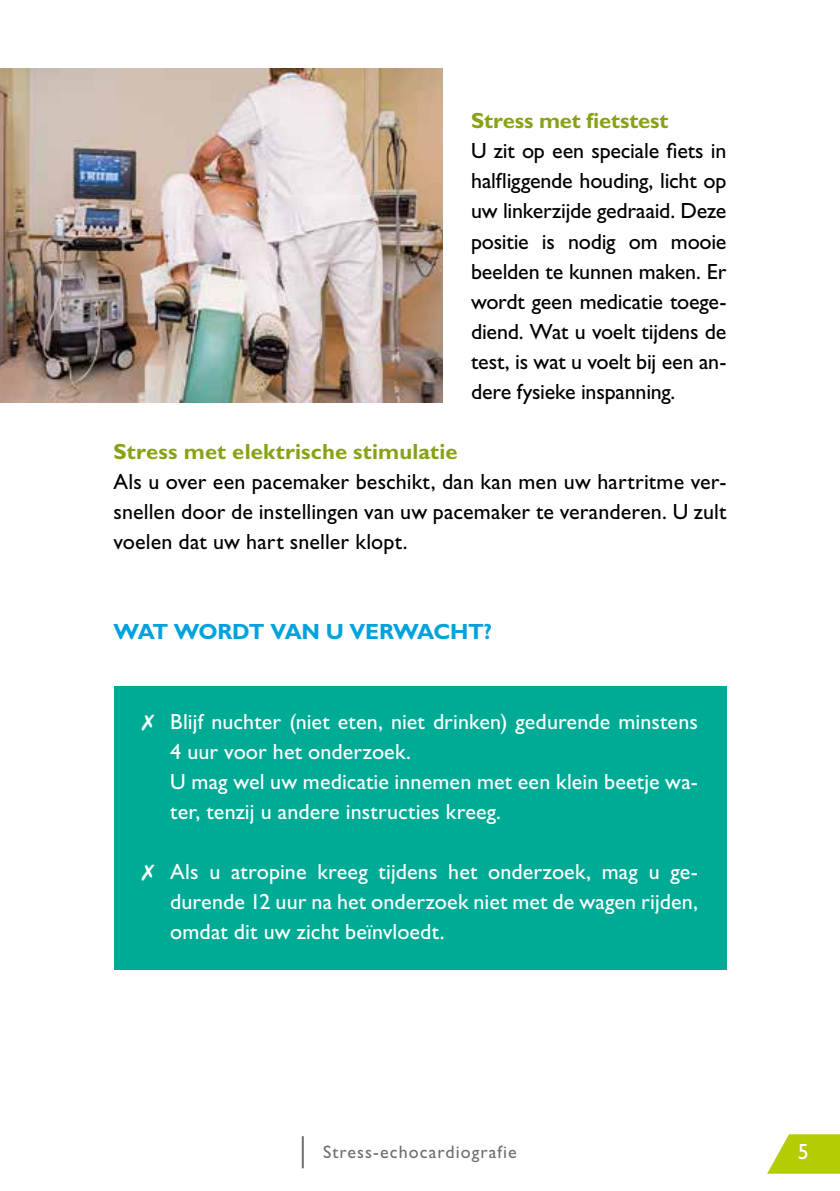
<style>
.page{position:relative;width:840px;height:1191px;background:#fff}
.page>*{position:absolute;margin:0;border:0;box-sizing:border-box;transform-origin:0 0}
.t1{font:22px/30px "Gill Sans Std";letter-spacing:-.005em;color:#000;text-align:justify}
.t2{font:22px/30px "Gill Sans Std";letter-spacing:.005em;color:#fff}
.t3{font:700 22px "Gill Sans Std";letter-spacing:.005em;color:#86a315}
.t4{font:700 22px "Gill Sans Std";letter-spacing:-.04em;color:#00a2dc}
.t5{font:18px "Gill Sans Std";letter-spacing:.06em;color:#706f6f}
</style>
<div class="page">
<hr style="left:301px;top:1136px;width:2px;height:32px;background:#706f6f">
<svg style="left:767px;top:1134px;width:72px;height:39px"></svg>
<div style="left:113px;top:686px;width:613px;height:283px;background:#00ab96"></div>
<img style="left:0;top:68px;width:442px;height:335px">
<p class="t3" style="left:471px;top:108px;width:199px">Stress met fietstest</p>
<p class="t1" style="left:471px;top:136px;width:257px">U zit op een speciale fiets in halfliggende houding, licht op uw linkerzijde gedraaid. Deze positie is nodig om mooie beelden te kunnen maken. Er wordt geen medicatie toege&shy;diend. Wat u voelt tijdens de test, is wat u voelt bij een an&shy;dere fysieke inspanning.</p>
<p class="t3" style="left:113px;top:438px;width:345px">Stress met elektrische stimulatie</p>
<p class="t1" style="left:113px;top:466px;width:614px">Als u over een pacemaker beschikt, dan kan men uw hartritme ver&shy;snellen door de instellingen van uw pacemaker te veranderen. U zult voelen dat uw hart sneller klopt.</p>
<p class="t4" style="left:113px;top:618px;width:380px">WAT WORDT VAN U VERWACHT?</p>
<p class="t2" style="left:170px;top:706px;width:529px;text-indent:-28px">✗ Blijf nuchter (niet eten, niet drinken) gedurende minstens 4 uur voor het onderzoek.<br>U mag wel uw medicatie innemen met een klein beetje wa&shy;ter, tenzij u andere instructies kreeg.</p>
<p class="t2" style="left:170px;top:856px;width:529px;text-align:justify;text-indent:-28px">✗ Als u atropine kreeg tijdens het onderzoek, mag u ge&shy;durende 12 uur na het onderzoek niet met de wagen rijden, omdat dit uw zicht beïnvloedt.</p>
<p class="t5" style="left:323px;top:1141px;width:195px">Stress-echocardiografie</p>
<p class="t2" style="left:797px;top:1136px;width:12px">5</p>
</div>
